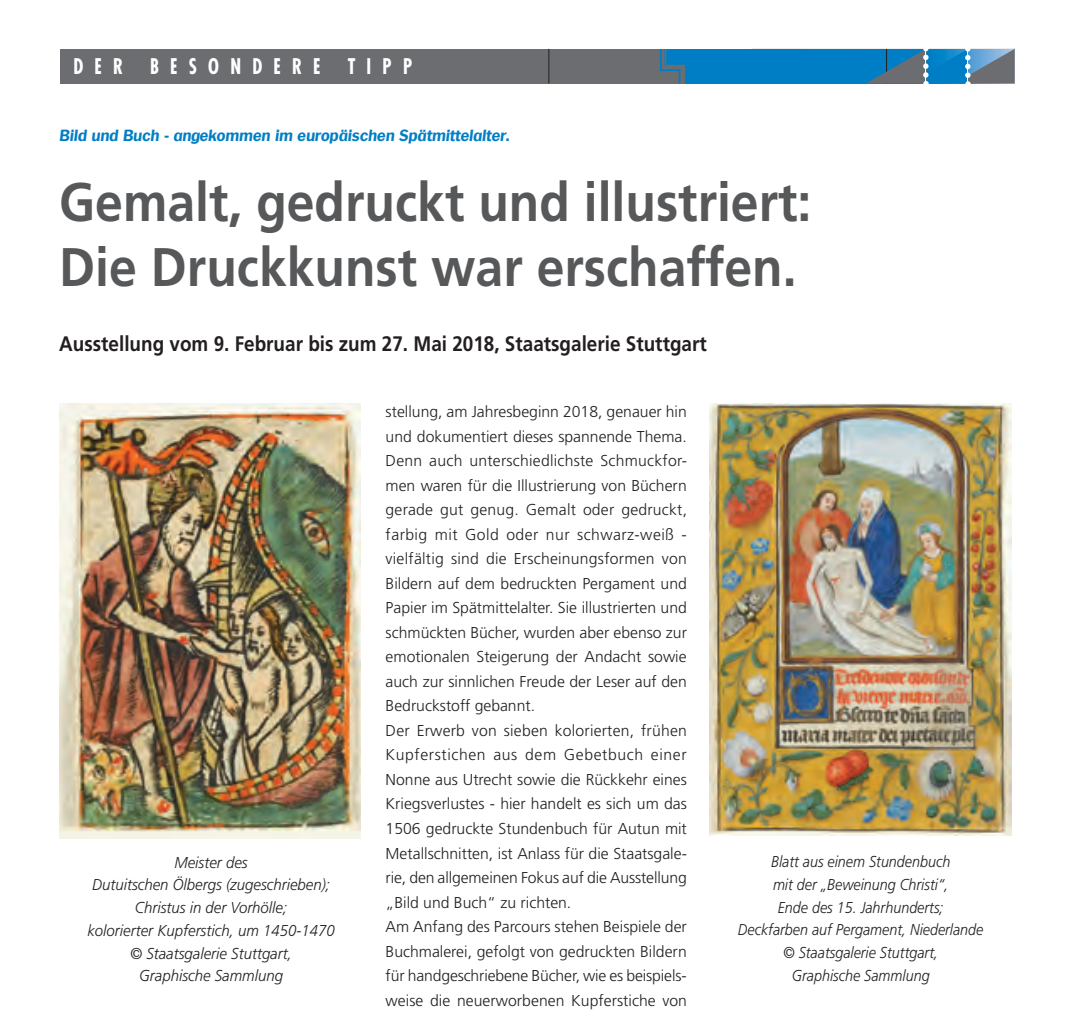
<style>
.page{position:relative;width:1065px;height:1011px;background:#fff}
.page>*{position:absolute;margin:0;border:0;box-sizing:border-box;transform-origin:0 0}
.t1{font:700 54.25px/65.1px "Frutiger";color:#57585a;scale:.92 1}
.t2{font:700 21px "Frutiger";color:#231f20;scale:.9 1}
.t3{font:700 condensed 21px "Futura";letter-spacing:.6em;color:#fff;scale:.89 1}
.t4{font:300 15.75px/24.5px "Frutiger";color:#231f20}
.t5{font:italic 300 15.75px/22.8px "Frutiger";color:#231f20;text-align:center;scale:.91 1}
.t6{font:italic 300 15.75px/22.8px "Frutiger";color:#231f20;text-align:center;scale:.95 1}
.t7{font:italic 700 15.75px "Futon";color:#007ec5}
</style>
<div class="page">
<div style="left:60px;top:49px;width:954px;height:35px;background:#6c6d70"></div>
<div style="left:664px;top:49px;width:264px;height:35px;background:#007ec5"></div>
<svg style="left:751px;top:48px;width:263px;height:36px"></svg>
<hr style="left:967px;top:51px;width:1px;height:34px;background:#fff">
<svg style="left:660px;top:48px;width:25px;height:36px"></svg>
<img style="left:709px;top:404px;width:302px;height:432px">
<img style="left:60px;top:403px;width:301px;height:435px">
<h2 class="t3" style="left:73px;top:53px;width:57px">DER</h2>
<h2 class="t3" style="left:150px;top:53px;width:193px">BESONDERE</h2>
<h2 class="t3" style="left:347px;top:53px;width:74px">TIPP</h2>
<h2 class="t3" style="left:73px;top:53px;width:134px">RAHMEN</h2>
<p class="t7" style="left:59px;top:127px;width:451px">Bild und Buch - angekommen im europäischen Spätmittelalter.</p>
<h1 class="t1" style="left:59px;top:169px;width:818px">Gemalt, gedruckt und illustriert:<br>Die Druckkunst war erschaffen.</h1>
<h2 class="t2" style="left:59px;top:331px;width:720px">Ausstellung vom 9. Februar bis zum 27. Mai 2018, Staatsgalerie Stuttgart</h2>
<p class="t4" style="left:385px;top:399px;width:303px">stellung, am Jahresbeginn 2018, genauer hin und dokumentiert dieses spannende Thema.<br>Denn auch unterschiedlichste Schmuckfor&shy;men waren für die Illustrierung von Büchern gerade gut genug. Gemalt oder gedruckt, farbig mit Gold oder nur schwarz-weiß - vielfältig sind die Erscheinungsformen von Bildern auf dem bedruckten Pergament und Papier im Spätmittelalter. Sie illustrierten und schmückten Bücher, wurden aber ebenso zur emotionalen Steigerung der Andacht sowie auch zur sinnlichen Freude der Leser auf den Bedruckstoff gebannt.<br>Der Erwerb von sieben kolorierten, frühen Kupferstichen aus dem Gebetbuch einer Nonne aus Utrecht sowie die Rückkehr eines Kriegsverlustes - hier handelt es sich um das 1506 gedruckte Stundenbuch für Autun mit Metallschnitten, ist Anlass für die Staatsgale&shy;rie, den allgemeinen Fokus auf die Ausstellung „Bild und Buch“ zu richten.<br>Am Anfang des Parcours stehen Beispiele der Buchmalerei, gefolgt von gedruckten Bildern für handgeschriebene Bücher, wie es beispiels&shy;weise die neuerworbenen Kupferstiche von</p>
<p class="t6" style="left:87px;top:850px;width:261px">Meister des<br>Dutuitschen Ölbergs (zugeschrieben);<br>Christus in der Vorhölle;<br>kolorierter Kupferstich, um 1450-1470 © Staatsgalerie Stuttgart,<br>Graphische Sammlung</p>
<p class="t5" style="left:737px;top:850px;width:271px">Blatt aus einem Stundenbuch<br>mit der „Beweinung Christi“,<br>Ende des 15. Jahrhunderts;<br>Deckfarben auf Pergament, Niederlande © Staatsgalerie Stuttgart,<br>Graphische Sammlung</p>
</div>
